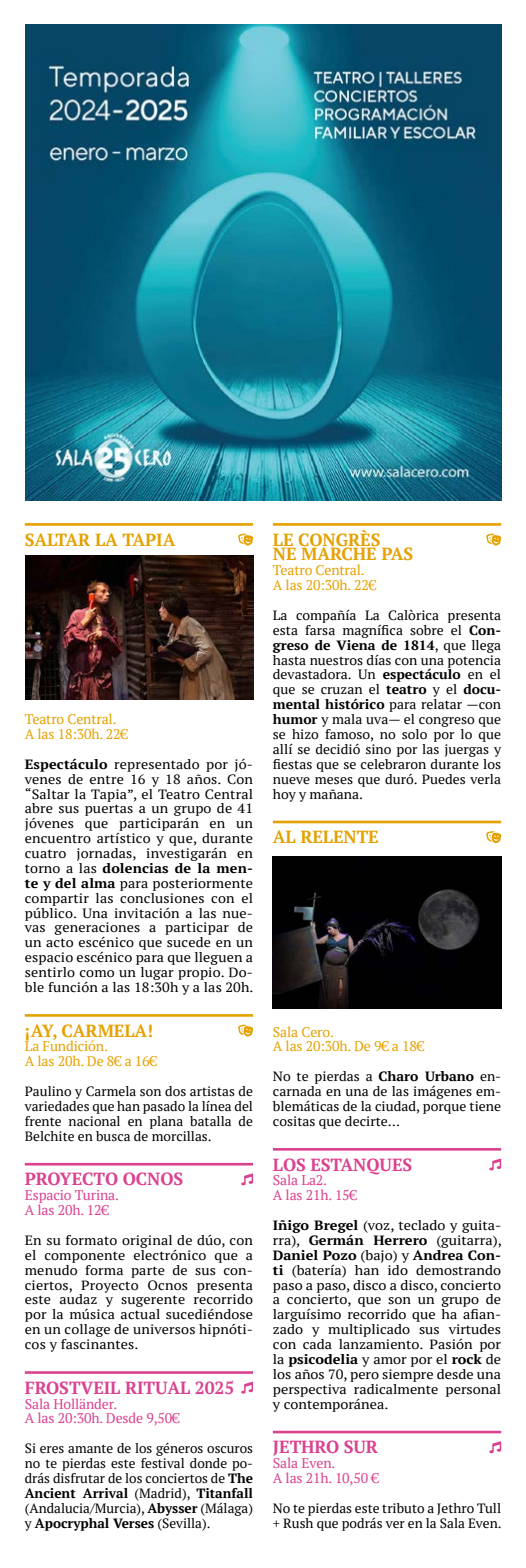
<style>
.page{position:relative;width:526px;height:1568px;background:#fff}
.page>*{position:absolute;margin:0;border:0;box-sizing:border-box;transform-origin:0 0}
.t1{font:700 17.5px/14.9px "PT Serif";letter-spacing:-.005em;color:#e5a100}
.t2{font:700 17.5px "PT Serif";letter-spacing:-.005em;color:#da4290}
.t3{font:14px/14.9px "PT Serif";letter-spacing:-.01em;color:#e5a100}
.t4{font:14px/14.9px "PT Serif";letter-spacing:-.01em;color:#da4290}
.t5{font:13.3px/14.9px "PT Serif";color:#000;text-align:justify;scale:1.07 1}
.t6{font:13.3px/14.9px "PT Serif";color:#000;text-align:justify;scale:1.04 1}
.t7{font:13.3px/14.9px "PT Serif";color:#000;text-align:justify}
.t8{font:13.3px/14.9px "PT Serif";color:#000;text-align:justify;scale:1.08 1}
.s1{font-weight:700}
</style>
<div class="page">
<hr style="left:25px;top:523px;width:228px;height:3px;background:#e5a100">
<hr style="left:25px;top:1014px;width:228px;height:2px;background:#e5a100">
<hr style="left:25px;top:1163px;width:228px;height:2px;background:#da4290">
<hr style="left:25px;top:1371px;width:228px;height:2px;background:#da4290">
<svg style="left:238px;top:534px;width:15px;height:12px"></svg>
<svg style="left:238px;top:1024px;width:15px;height:13px"></svg>
<svg style="left:241px;top:1173px;width:12px;height:12px"></svg>
<svg style="left:241px;top:1381px;width:12px;height:12px"></svg>
<hr style="left:273px;top:523px;width:228px;height:3px;background:#e5a100">
<hr style="left:273px;top:820px;width:228px;height:3px;background:#e5a100">
<hr style="left:273px;top:1148px;width:228px;height:2px;background:#da4290">
<hr style="left:273px;top:1430px;width:228px;height:3px;background:#da4290">
<svg style="left:486px;top:534px;width:15px;height:12px"></svg>
<svg style="left:486px;top:831px;width:15px;height:12px"></svg>
<svg style="left:489px;top:1158px;width:12px;height:12px"></svg>
<svg style="left:489px;top:1441px;width:12px;height:12px"></svg>
<img style="left:25px;top:555px;width:228px;height:145px">
<img style="left:273px;top:857px;width:228px;height:152px">
<img style="left:25px;top:25px;width:476px;height:475px">
<h1 class="t1" style="left:25px;top:531px;width:152px">SALTAR LA TAPIA</h1>
<p class="t3" style="left:25px;top:711px;width:105px">Teatro Central.<br>A las 18:30h. 22¤</p>
<p class="t5" style="left:25px;top:756px;width:215px"><span class="s1">Espectáculo</span> representado por jó&shy;venes de entre 16 y 18 años. Con “Saltar la Tapia”, el Teatro Central abre sus puertas a un grupo de 41 jóvenes que participarán en un encuentro artístico y que, durante cuatro jornadas, investigarán en torno a las <span class="s1">dolencias de la men&shy;te y del alma</span> para posteriormente compartir las conclusiones con el público. Una invitación a las nue&shy;vas generaciones a participar de un acto escénico que sucede en un espacio escénico para que lleguen a sentirlo como un lugar propio. Do&shy;ble función a las 18:30h y a las 20h.</p>
<h1 class="t1" style="left:25px;top:1022px;width:130px">¡AY, CARMELA!</h1>
<p class="t3" style="left:25px;top:1039px;width:134px">La Fundición.<br>A las 20h. De 8¤ a 16¤</p>
<p class="t7" style="left:25px;top:1083px;width:230px">Paulino y Carmela son dos artistas de variedades que han pasado la línea del frente nacional en plana batalla de Belchite en busca de morcillas.</p>
<h1 class="t2" style="left:25px;top:1167px;width:160px">PROYECTO OCNOS</h1>
<p class="t4" style="left:25px;top:1187px;width:96px">Espacio Turina.<br>A las 20h. 12¤</p>
<p class="t5" style="left:25px;top:1232px;width:215px">En su formato original de dúo, con el componente electrónico que a menudo forma parte de sus con&shy;ciertos, Proyecto Ocnos presenta este audaz y sugerente recorrido por la música actual sucediéndose en un collage de universos hipnóti&shy;cos y fascinantes.</p>
<h1 class="t2" style="left:25px;top:1375px;width:211px">FROSTVEIL RITUAL 2025</h1>
<p class="t4" style="left:25px;top:1396px;width:156px">Sala Holländer.<br>A las 20:30h. Desde 9,50¤</p>
<p class="t7" style="left:25px;top:1440px;width:230px">Si eres amante de los géneros oscuros no te pierdas este festival donde po&shy;drás disfrutar de los conciertos de <span class="s1">The Ancient Arrival</span> (Madrid), <span class="s1">Titanfall </span>(Andalucia/Murcia), <span class="s1">Abysser</span> (Málaga) y <span class="s1">Apocryphal Verses</span> (Sevilla).</p>
<h1 class="t1" style="left:273px;top:531px;width:142px">LE CONGRÈS<br>NE MARCHE PAS</h1>
<p class="t3" style="left:273px;top:563px;width:105px">Teatro Central.<br>A las 20:30h. 22¤</p>
<p class="t6" style="left:273px;top:607px;width:221px">La compañía La Calòrica presenta esta farsa magnífica sobre el <span class="s1">Con&shy;greso de Viena de 1814</span>, que llega hasta nuestros días con una potencia devastadora. Un <span class="s1">espectáculo</span> en el que se cruzan el <span class="s1">teatro</span> y el <span class="s1">docu&shy;mental histórico</span> para relatar —con <span class="s1">humor</span> y mala uva— el congreso que se hizo famoso, no solo por lo que allí se decidió sino por las juergas y fiestas que se celebraron durante los nueve meses que duró. Puedes verla hoy y mañana.</p>
<h1 class="t1" style="left:273px;top:829px;width:107px">AL RELENTE</h1>
<p class="t3" style="left:273px;top:1024px;width:153px">Sala Cero.<br>A las 20:30h. De 9¤ a 18¤</p>
<p class="t6" style="left:273px;top:1069px;width:221px">No te pierdas a <span class="s1">Charo Urbano</span> en&shy;carnada en una de las imágenes em&shy;blemáticas de la ciudad, porque tiene cositas que decirte…</p>
<h1 class="t2" style="left:273px;top:1152px;width:141px">LOS ESTANQUES</h1>
<p class="t4" style="left:273px;top:1172px;width:86px">Sala La2.<br>A las 21h. 15¤</p>
<p class="t8" style="left:273px;top:1217px;width:213px"><span class="s1">Iñigo Bregel</span> (voz, teclado y guita&shy;rra), <span class="s1">Germán Herrero</span> (guitarra), <span class="s1">Daniel Pozo</span> (bajo) y <span class="s1">Andrea Con&shy;ti</span> (batería) han ido demostrando paso a paso, disco a disco, concierto a concierto, que son un grupo de larguísimo recorrido que ha afian&shy;zado y multiplicado sus virtudes con cada lanzamiento. Pasión por la <span class="s1">psicodelia</span> y amor por el <span class="s1">rock</span> de los años 70, pero siempre desde una perspectiva radicalmente personal y contemporánea.</p>
<h1 class="t2" style="left:273px;top:1435px;width:107px">JETHRO SUR</h1>
<p class="t4" style="left:273px;top:1455px;width:107px">Sala Even.<br>A las 21h. 10,50 ¤</p>
<p class="t7" style="left:273px;top:1500px;width:230px">No te pierdas este tributo a Jethro Tull + Rush que podrás ver en la Sala Even.</p>
</div>
